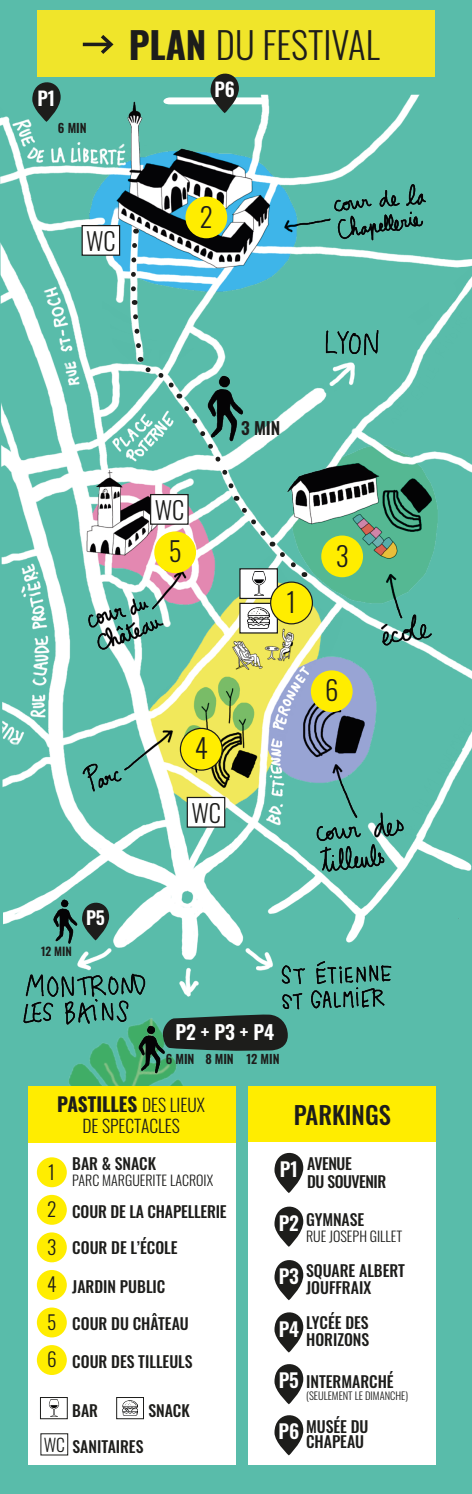
<style>
.page{position:relative;width:472px;height:1494px;background:#fff}
.page>*{position:absolute;margin:0;border:0;box-sizing:border-box;transform-origin:0 0}
.t1{font:300 36.75px "Oswald";color:#1d1d1b}
.t2{font:300 26.78px "Oswald";color:#1d1d1b}
.t3{font:500 24.5px "Oswald";color:#1d1d1b}
.t4{font:300 24.32px "Oswald";color:#1d1d1b}
.t5{font:600 19.43px "Oswald";color:#fff}
.t6{font:700 19.25px "Oswald";letter-spacing:-.005em;color:#1d1d1b}
.t7{font:300 19.25px/37.4px "Oswald";color:#1d1d1b;text-align:justify}
.t8{font:600 18.9px "Oswald";color:#fff}
.t9{font:600 18.03px "Oswald";color:#fff}
.t10{font:300 17.5px "Oswald";color:#1d1d1b}
.t11{font:600 17.15px "Oswald";color:#1d1d1b}
.t12{font:500 15.75px/17.5px "Oswald";color:#1d1d1b;text-align:right}
.t13{font:500 15.75px/17.5px "Oswald";letter-spacing:-.03em;color:#1d1d1b}
.t14{font:300 14px "Oswald";color:#1d1d1b}
.t15{font:600 12.42px "Oswald";color:#1d1d1b}
.t16{font:600 11.55px "Oswald";color:#1d1d1b}
.t17{font:300 10.5px "Oswald";color:#1d1d1b}
.s1{font-weight:700}
.s2{font-weight:300;font-size:17.5px}
.s3{font-weight:600;font-size:19.25px;color:#fff}
</style>
<div class="page">
<div style="left:0;top:0;width:471px;height:1493px;background:#59bcaa"></div>
<div style="left:29px;top:1142px;width:207px;height:322px;background:#fff"></div>
<div style="left:37px;top:1157px;width:30px;height:30px;background:#ffed00;border-radius:50%"></div>
<div style="left:37px;top:1194px;width:30px;height:30px;background:#ffed00;border-radius:50%"></div>
<div style="left:37px;top:1232px;width:30px;height:30px;background:#ffed00;border-radius:50%"></div>
<div style="left:37px;top:1269px;width:30px;height:30px;background:#ffed00;border-radius:50%"></div>
<div style="left:37px;top:1307px;width:30px;height:30px;background:#ffed00;border-radius:50%"></div>
<div style="left:37px;top:1344px;width:30px;height:30px;background:#ffed00;border-radius:50%"></div>
<div style="left:40px;top:1396px;width:28px;height:22px;border:1px solid #1d1d1b"></div>
<img style="left:48px;top:1399px;width:12px;height:17px">
<div style="left:116px;top:1396px;width:28px;height:22px;border:1px solid #1d1d1b"></div>
<img style="left:122px;top:1400px;width:16px;height:15px">
<img style="left:0;top:116px;width:471px;height:985px">
<div style="left:185px;top:196px;width:42px;height:42px;background:#ffed00;border-radius:50%"></div>
<div style="left:321px;top:535px;width:41px;height:42px;background:#ffed00;border-radius:50%"></div>
<div style="left:310px;top:670px;width:42px;height:42px;background:#ffed00;border-radius:50%"></div>
<div style="left:180px;top:728px;width:42px;height:42px;background:#ffed00;border-radius:50%"></div>
<div style="left:180px;top:727px;width:42px;height:43px;border:1px solid #1d1d1b;border-radius:50%"></div>
<svg style="left:241px;top:613px;width:35px;height:18px"></svg>
<img style="left:248px;top:613px;width:21px;height:15px">
<svg style="left:129px;top:240px;width:11px;height:65px"></svg>
<svg style="left:130px;top:311px;width:176px;height:302px"></svg>
<img style="left:203px;top:353px;width:46px;height:95px">
<div style="left:270px;top:582px;width:42px;height:41px;background:#ffed00;border-radius:50%"></div>
<div style="left:270px;top:581px;width:43px;height:43px;border:1px solid #1d1d1b;border-radius:50%"></div>
<div style="left:82px;top:225px;width:37px;height:30px;background:#fff"></div>
<div style="left:81px;top:225px;width:39px;height:31px;border:1px solid #1d1d1b"></div>
<div style="left:187px;top:797px;width:37px;height:30px;background:#fff"></div>
<div style="left:186px;top:796px;width:39px;height:31px;border:1px solid #1d1d1b"></div>
<img style="left:51px;top:884px;width:31px;height:64px">
<svg style="left:82px;top:897px;width:27px;height:43px"></svg>
<svg style="left:169px;top:1013px;width:118px;height:37px;background:#242f2b"></svg>
<img style="left:135px;top:1009px;width:34px;height:69px">
<div style="left:29px;top:1086px;width:207px;height:56px;background:#ffed00"></div>
<div style="left:248px;top:1142px;width:187px;height:322px;background:#fff"></div>
<svg style="left:248px;top:1086px;width:187px;height:106px"></svg>
<svg style="left:274px;top:1206px;width:29px;height:40px"></svg>
<svg style="left:274px;top:1260px;width:29px;height:40px"></svg>
<svg style="left:274px;top:1312px;width:29px;height:40px"></svg>
<svg style="left:274px;top:1364px;width:29px;height:91px"></svg>
<svg style="left:32px;top:10px;width:402px;height:112px"></svg>
<div style="left:150px;top:494px;width:38px;height:30px;background:#fff"></div>
<div style="left:150px;top:494px;width:38px;height:30px;border:1px solid #1d1d1b"></div>
<p class="t8" style="left:38px;top:81px;width:19px">P1</p>
<p class="t15" style="left:58px;top:117px;width:30px">6 MIN</p>
<h1 class="t1" style="left:129px;top:12px;width:252px"><span class="s1">PLAN</span> DU FESTIVAL</h1>
<p class="t8" style="left:214px;top:73px;width:22px">P6</p>
<h3 class="t4" style="left:86px;top:219px;width:31px">WC</h3>
<h2 class="t2" style="left:200px;top:193px;width:15px">2</h2>
<p class="t16" style="left:41px;top:941px;width:32px">12 MIN</p>
<p class="t9" style="left:86px;top:901px;width:20px">P5</p>
<h3 class="t4" style="left:154px;top:488px;width:31px">WC</h3>
<p class="t11" style="left:241px;top:412px;width:41px">3 MIN</p>
<h2 class="t2" style="left:168px;top:527px;width:14px">5</h2>
<h2 class="t2" style="left:335px;top:531px;width:14px">3</h2>
<h2 class="t2" style="left:194px;top:724px;width:15px">4</h2>
<h3 class="t4" style="left:191px;top:791px;width:31px">WC</h3>
<h2 class="t2" style="left:286px;top:578px;width:11px">1</h2>
<h2 class="t2" style="left:325px;top:666px;width:15px">6</h2>
<p class="t5" style="left:175px;top:1015px;width:100px">P2 + P3 + P4</p>
<p class="t15" style="left:166px;top:1047px;width:115px">6 MIN 8 MIN 12 MIN</p>
<p class="t6" style="left:57px;top:1086px;width:149px">PASTILLES <span class="s2">DES LIEUX</span></p>
<p class="t10" style="left:82px;top:1110px;width:99px">DE SPECTACLES</p>
<h3 class="t3" style="left:293px;top:1093px;width:98px">PARKINGS</h3>
<p class="t13" style="left:307px;top:1153px;width:80px;text-indent:-27px"><span class="s3">P1</span> AVENUE<br>DU SOUVENIR</p>
<p class="t12" style="left:278px;top:1208px;width:87px"><span class="s3">P2</span> GYMNASE</p>
<p class="t14" style="left:306px;top:1224px;width:98px">RUE JOSEPH GILLET</p>
<p class="t12" style="left:278px;top:1259px;width:128px;text-align:center"><span class="s3">P3</span> SQUARE ALBERT<br>JOUFFRAIX</p>
<p class="t12" style="left:278px;top:1311px;width:92px"><span class="s3">P4</span> LYCÉE DES<br>HORIZONS</p>
<p class="t12" style="left:278px;top:1370px;width:116px"><span class="s3">P5</span> INTERMARCHÉ</p>
<p class="t17" style="left:306px;top:1386px;width:103px">(SEULEMENT LE DIMANCHE)</p>
<p class="t12" style="left:278px;top:1416px;width:91px;line-height:15.8px"><span class="s3">P6</span> MUSÉE DU<br>CHAPEAU</p>
<p class="t12" style="left:72px;top:1152px;width:85px">BAR &amp; SNACK</p>
<p class="t14" style="left:72px;top:1168px;width:142px">PARC MARGUERITE LACROIX</p>
<p class="t12" style="left:72px;top:1200px;width:156px">COUR DE LA CHAPELLERIE</p>
<p class="t12" style="left:72px;top:1237px;width:107px">COUR DE L’ÉCOLE</p>
<p class="t12" style="left:72px;top:1275px;width:95px">JARDIN PUBLIC</p>
<p class="t12" style="left:72px;top:1313px;width:118px">COUR DU CHÂTEAU</p>
<p class="t12" style="left:72px;top:1351px;width:122px">COUR DES TILLEULS</p>
<p class="t7" style="left:47px;top:1150px;width:11px">1<br>2<br>3<br>4<br>5<br>6</p>
<p class="t12" style="left:72px;top:1399px;width:27px">BAR</p>
<p class="t12" style="left:148px;top:1399px;width:43px">SNACK</p>
<p class="t12" style="left:73px;top:1435px;width:72px">SANITAIRES</p>
<p class="t10" style="left:44px;top:1428px;width:23px">WC</p>
</div>
